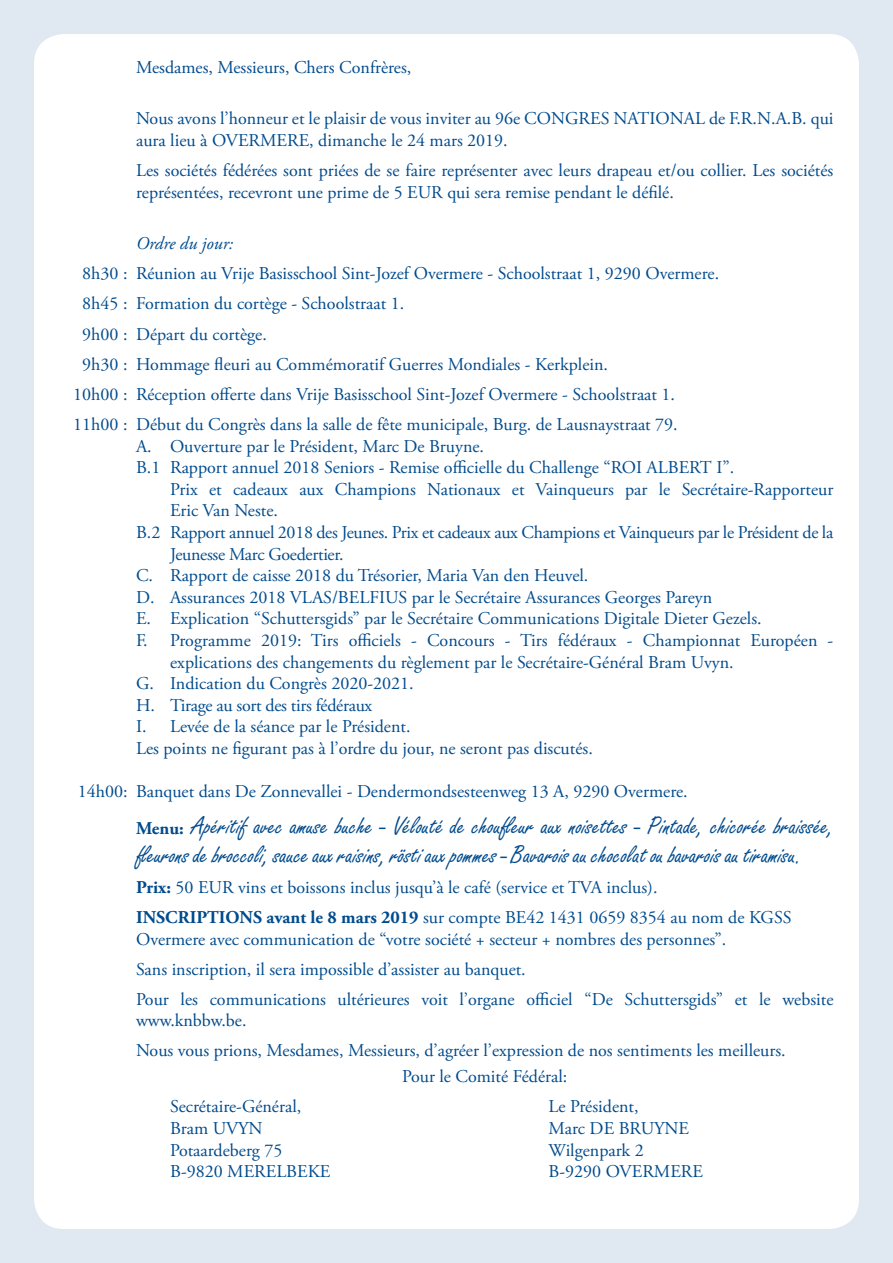
<style>
.page{position:relative;width:893px;height:1263px;background:#e0e9f1}
.page>*{position:absolute;margin:0;border:0;box-sizing:border-box;transform-origin:0 0}
.t1{font:25.5px/28.5px "Freestyle Script Std";color:#004b8d}
.t2{font:18px/21.6px "Adobe Garamond Pro";color:#004b8d}
.t3{font:18px "Adobe Garamond Pro";letter-spacing:-.02em;color:#004b8d}
.t4{font:italic 18px "Adobe Garamond Pro";color:#004b8d}
.s1{font-family:"Adobe Garamond Pro";font-weight:700;font-size:18px}
.s2{font-weight:700}
</style>
<div class="page">
<div style="left:34px;top:34px;width:825px;height:1195px;background:#fff;border-radius:30px"></div>
<p class="t2" style="left:136px;top:57px;width:277px">Mesdames, Messieurs, Chers Confrères,</p>
<p class="t2" style="left:136px;top:108px;width:699px">Nous avons l’honneur et le plaisir de vous inviter au 96e CONGRES NATIONAL de F.R.N.A.B. qui aura lieu à OVERMERE, dimanche le 24 mars 2019.</p>
<p class="t2" style="left:136px;top:160px;width:699px">Les sociétés fédérées sont priées de se faire représenter avec leurs drapeau et/ou collier. Les sociétés représentées, recevront une prime de 5 EUR qui sera remise pendant le défilé.</p>
<p class="t4" style="left:136px;top:233px;width:99px">Ordre du jour:</p>
<p class="t2" style="left:82px;top:263px;width:638px">8h30 : Réunion au Vrije Basisschool Sint-Jozef Overmere - Schoolstraat 1, 9290 Overmere.</p>
<p class="t2" style="left:82px;top:294px;width:323px">8h45 : Formation du cortège - Schoolstraat 1.</p>
<p class="t2" style="left:82px;top:324px;width:186px">9h00 : Départ du cortège.</p>
<p class="t2" style="left:82px;top:354px;width:527px">9h30 : Hommage fleuri au Commémoratif Guerres Mondiales - Kerkplein.</p>
<p class="t2" style="left:73px;top:384px;width:603px">10h00 : Réception offerte dans Vrije Basisschool Sint-Jozef Overmere - Schoolstraat 1.</p>
<p class="t2" style="left:73px;top:414px;width:606px">11h00 : Début du Congrès dans la salle de fête municipale, Burg. de Lausnaystraat 79.</p>
<p class="t2" style="left:136px;top:436px;width:350px">A. Ouverture par le Président, Marc De Bruyne.</p>
<p class="t2" style="left:136px;top:457px;width:600px">B.1 Rapport annuel 2018 Seniors - Remise officielle du Challenge “ROI ALBERT I”.</p>
<p class="t2" style="left:170px;top:479px;width:665px">Prix et cadeaux aux Champions Nationaux et Vainqueurs par le Secrétaire-Rapporteur</p>
<p class="t2" style="left:170px;top:500px;width:109px">Eric Van Neste.</p>
<p class="t3" style="left:136px;top:521px;width:699px">B.2 Rapport annuel 2018 des Jeunes. Prix et cadeaux aux Champions et Vainqueurs par le Président de la</p>
<p class="t3" style="left:170px;top:543px;width:175px">Jeunesse Marc Goedertier.</p>
<p class="t2" style="left:136px;top:565px;width:454px">C. Rapport de caisse 2018 du Trésorier, Maria Van den Heuvel.</p>
<p class="t2" style="left:136px;top:587px;width:578px">D. Assurances 2018 VLAS/BELFIUS par le Secrétaire Assurances Georges Pareyn</p>
<p class="t2" style="left:136px;top:608px;width:627px">E. Explication “Schuttersgids” par le Secrétaire Communications Digitale Dieter Gezels.</p>
<p class="t2" style="left:136px;top:630px;width:699px">F. Programme 2019: Tirs officiels - Concours - Tirs fédéraux - Championnat Européen -</p>
<p class="t2" style="left:170px;top:652px;width:565px">explications des changements du règlement par le Secrétaire-Général Bram Uvyn.</p>
<p class="t2" style="left:136px;top:673px;width:279px">G. Indication du Congrès 2020-2021.</p>
<p class="t3" style="left:136px;top:694px;width:238px">H. Tirage au sort des tirs fédéraux</p>
<p class="t2" style="left:136px;top:716px;width:276px">I. Levée de la séance par le Président.</p>
<p class="t2" style="left:136px;top:738px;width:458px">Les points ne figurant pas à l’ordre du jour, ne seront pas discutés.</p>
<p class="t2" style="left:78px;top:781px;width:611px">14h00: Banquet dans De Zonnevallei - Dendermondsesteenweg 13 A, 9290 Overmere.</p>
<h1 class="t1" style="left:136px;top:812px;width:699px"><span class="s1">Menu:</span> Apéritif avec amuse buche - Vélouté de choufleur aux noisettes - Pintade, chicorée braissée, fleurons de broccoli, sauce aux raisins, rösti aux pommes - Bavarois au chocolat ou bavarois au tiramisu.</h1>
<p class="t2" style="left:136px;top:873px;width:523px;line-height:30.2px"><span class="s2">Prix:</span> 50 EUR vins et boissons inclus jusqu’à le café (service et TVA inclus).<br><span class="s2">INSCRI</span></p>
<p class="t2" style="left:136px;top:907px;width:657px;text-indent:60px"><span class="s2">PTIONS avant le 8 mars 2019</span> sur compte BE42 1431 0659 8354 au nom de KGSS<br>Overmere avec communication de “votre société + secteur + nombres des personnes”.</p>
<p class="t2" style="left:136px;top:954px;width:699px;line-height:30.2px">Sans inscription, il sera impossible d’assister au banquet.<br>Pour les communications ultérieures voit l’organe officiel “De Schuttersgids” et le website</p>
<p class="t2" style="left:136px;top:1006px;width:651px;line-height:30.2px">www.knbbw.be.<br>Nous vous prions, Mesdames, Messieurs, d’agréer l’expression de nos sentiments les meilleurs.</p>
<p class="t2" style="left:402px;top:1066px;width:167px">Pour le Comité Fédéral:</p>
<p class="t2" style="left:170px;top:1096px;width:133px">Secrétaire-Général,</p>
<p class="t2" style="left:549px;top:1096px;width:92px">Le Président,</p>
<p class="t2" style="left:170px;top:1118px;width:94px">Bram UVYN</p>
<p class="t2" style="left:549px;top:1118px;width:142px">Marc DE BRUYNE</p>
<p class="t2" style="left:170px;top:1140px;width:114px">Potaardeberg 75</p>
<p class="t2" style="left:549px;top:1140px;width:97px">Wilgenpark 2</p>
<p class="t2" style="left:170px;top:1161px;width:162px">B-9820 MERELBEKE</p>
<p class="t2" style="left:549px;top:1161px;width:156px">B-9290 OVERMERE</p>
</div>
